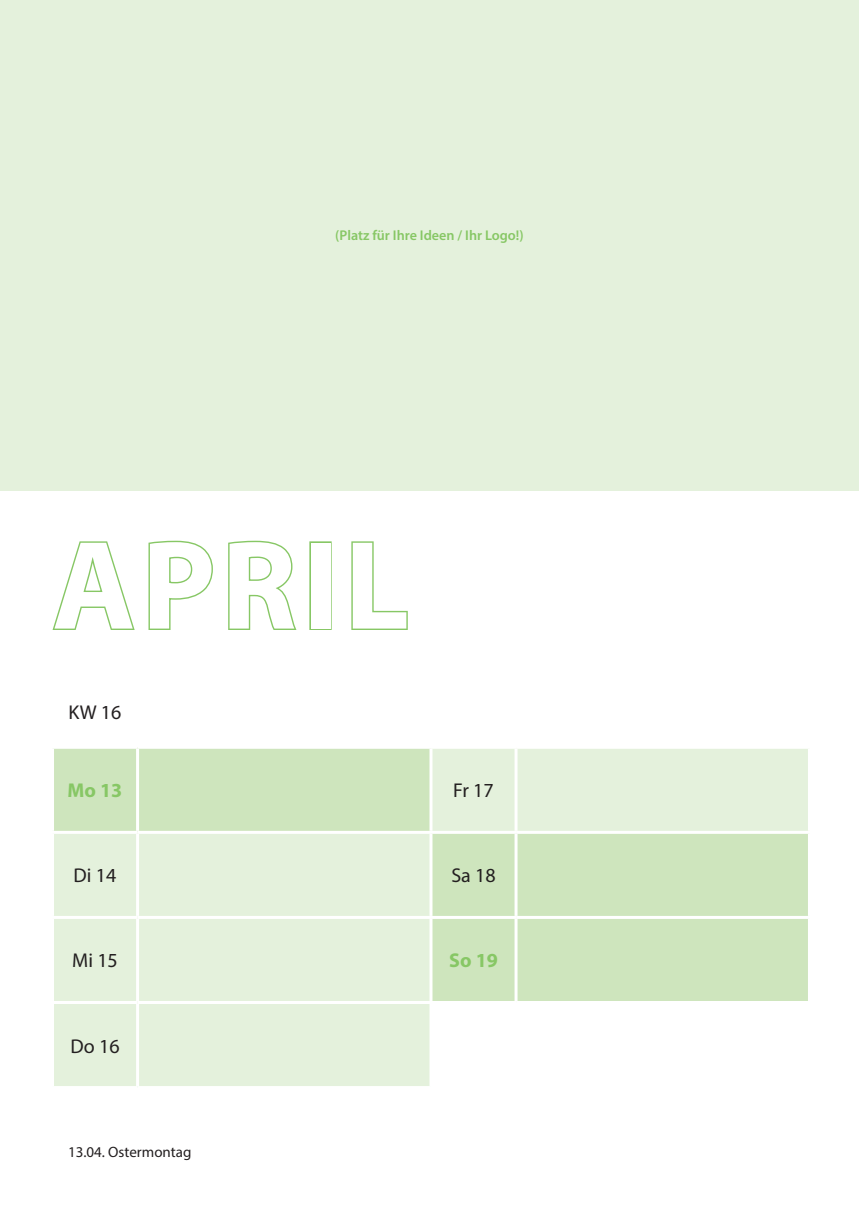
<style>
.page{position:relative;width:859px;height:1208px;background:#fff}
.page>*{position:absolute;margin:0;border:0;box-sizing:border-box;transform-origin:0 0}
.t1{font:700 127.3px "Myriad Pro";letter-spacing:.045em;color:#fff}
.t2{font:20px "Myriad Pro";color:#231f20}
.t3{font:700 20px "Myriad Pro";color:#87c765}
.t4{font:15px "Myriad Pro";color:#231f20}
.t5{font:600 14.1px "Myriad Pro";color:#87c765}
</style>
<div class="page">
<svg style="left:54px;top:749px;width:754px;height:337px;background:#dfeed4"></svg>
<hr style="left:136px;top:749px;width:3px;height:82px;background:#fff">
<hr style="left:429px;top:749px;width:3px;height:82px;background:#fff">
<hr style="left:514px;top:749px;width:3px;height:82px;background:#fff">
<hr style="left:51px;top:831px;width:87px;height:3px;background:#fff">
<hr style="left:138px;top:831px;width:293px;height:3px;background:#fff">
<hr style="left:136px;top:834px;width:3px;height:82px;background:#fff">
<hr style="left:431px;top:831px;width:85px;height:3px;background:#fff">
<hr style="left:429px;top:834px;width:3px;height:82px;background:#fff">
<hr style="left:516px;top:831px;width:295px;height:3px;background:#fff">
<hr style="left:514px;top:834px;width:3px;height:82px;background:#fff">
<hr style="left:51px;top:916px;width:87px;height:3px;background:#fff">
<hr style="left:138px;top:916px;width:293px;height:3px;background:#fff">
<hr style="left:136px;top:919px;width:3px;height:82px;background:#fff">
<hr style="left:431px;top:916px;width:85px;height:3px;background:#fff">
<hr style="left:429px;top:919px;width:3px;height:82px;background:#fff">
<hr style="left:516px;top:916px;width:295px;height:3px;background:#fff">
<hr style="left:514px;top:919px;width:3px;height:82px;background:#fff">
<hr style="left:51px;top:1001px;width:87px;height:3px;background:#fff">
<hr style="left:138px;top:1001px;width:293px;height:3px;background:#fff">
<hr style="left:136px;top:1004px;width:3px;height:82px;background:#fff">
<hr style="left:431px;top:1001px;width:85px;height:3px;background:#fff">
<hr style="left:429px;top:1004px;width:3px;height:82px;background:#fff">
<hr style="left:516px;top:1001px;width:295px;height:3px;background:#fff">
<hr style="left:514px;top:1004px;width:3px;height:82px;background:#fff">
<div style="left:0;top:0;width:859px;height:490px;background:#e4f1dc"></div>
<svg style="left:52px;top:541px;width:83px;height:89px"></svg>
<svg style="left:148px;top:540px;width:65px;height:90px"></svg>
<svg style="left:228px;top:540px;width:69px;height:90px"></svg>
<div style="left:309px;top:541px;width:23px;height:89px;border:3px solid #87c765"></div>
<svg style="left:351px;top:541px;width:57px;height:89px"></svg>
<p class="t5" style="left:335px;top:227px;width:190px">(Platz für Ihre Ideen / Ihr Logo!)</p>
<h1 class="t1" style="left:52px;top:502px;width:359px">APRIL</h1>
<h2 class="t2" style="left:69px;top:700px;width:54px">KW 16</h2>
<h2 class="t3" style="left:68px;top:777px;width:56px">Mo 13</h2>
<h2 class="t2" style="left:453px;top:778px;width:42px">Fr 17</h2>
<h2 class="t2" style="left:74px;top:863px;width:44px">Di 14</h2>
<h2 class="t2" style="left:451px;top:863px;width:46px">Sa 18</h2>
<h2 class="t2" style="left:72px;top:948px;width:47px">Mi 15</h2>
<h2 class="t3" style="left:449px;top:947px;width:50px">So 19</h2>
<h2 class="t2" style="left:70px;top:1033px;width:51px">Do 16</h2>
<p class="t4" style="left:68px;top:1142px;width:125px">13.04. Ostermontag</p>
</div>
